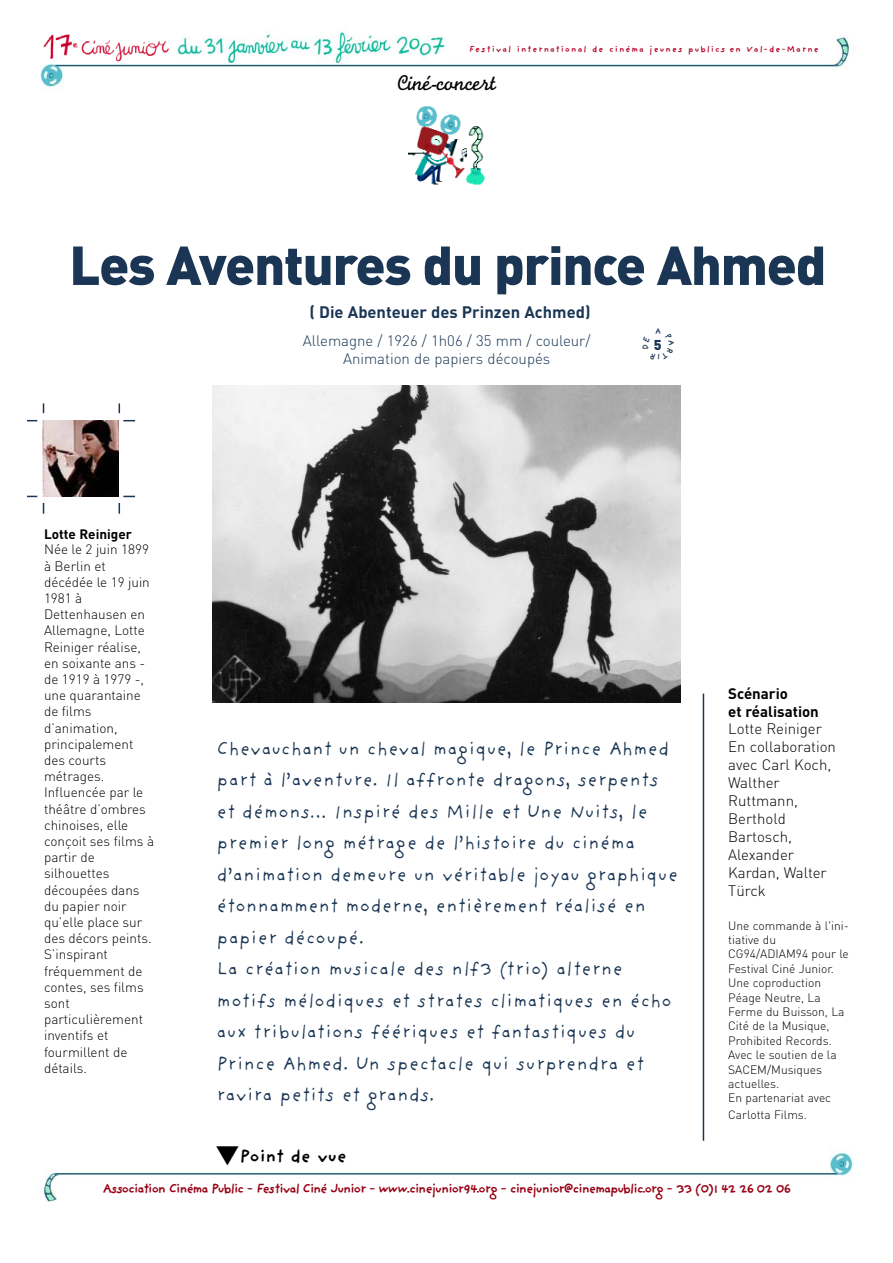
<style>
.page{position:relative;width:893px;height:1263px;background:#fff}
.page>*{position:absolute;margin:0;border:0;box-sizing:border-box;transform-origin:0 0}
.t1{font:900 54px "DIN";letter-spacing:-.02em;color:#1a3654}
.t2{font:22.5px "M Monoline Script";letter-spacing:-.015em;color:#000}
.t3{font:19.5px/31.5px "Providence Sans";color:#1a3654}
.t4{font:700 18px "Providence Sans";letter-spacing:-.02em;color:#000}
.t5{font:700 16.5px "DIN";color:#1a3654}
.t6{font:300 15px/18px "DIN";color:#000}
.t7{font:300 15px/18px "DIN";color:#1a3654;text-align:center}
.t8{font:700 15px/18px "DIN";color:#000}
.t9{font:900 14.1px "DIN";color:#1a3654}
.t10{font:300 13.5px/16.2px "DIN";color:#000}
.t11{font:700 13.5px "Providence Sans";letter-spacing:-.09em;color:#970014}
.t12{font:700 13.5px "DIN";color:#000}
.t13{font:300 12px/14.4px "DIN";color:#000}
.t14{font:700 8.85px "Providence Sans";letter-spacing:.125em;color:#b10125}
</style>
<div class="page">
<img style="left:40px;top:37px;width:811px;height:50px">
<img style="left:42px;top:1140px;width:811px;height:62px">
<img style="left:409px;top:106px;width:77px;height:79px">
<hr style="left:702px;top:694px;width:2px;height:447px;background:#1a3654">
<img style="left:40px;top:34px;width:135px;height:29px">
<img style="left:175px;top:31px;width:274px;height:32px">
<img style="left:213px;top:385px;width:467px;height:318px">
<hr style="left:27px;top:420px;width:108px;height:1px;background:#1a3654">
<hr style="left:27px;top:496px;width:108px;height:1px;background:#1a3654">
<hr style="left:43px;top:403px;width:1px;height:111px;background:#1a3654">
<hr style="left:118px;top:403px;width:2px;height:111px;background:#1a3654">
<div style="left:37px;top:413px;width:86px;height:90px;border:6px solid #fff"></div>
<img style="left:42px;top:420px;width:77px;height:76px">
<p class="t14" style="left:469px;top:46px;width:351px">Festival international de cinéma jeunes publics en Val-de-Marne</p>
<p class="t2" style="left:397px;top:76px;width:100px">Ciné-concert</p>
<h1 class="t1" style="left:69px;top:247px;width:758px">Les Aventures du prince Ahmed</h1>
<p class="t5" style="left:309px;top:306px;width:283px">( Die Abenteuer des Prinzen Achmed)</p>
<p class="t7" style="left:303px;top:333px;width:289px">Allemagne / 1926 / 1h06 / 35 mm / couleur/<br>Animation de papiers découpés</p>
<p class="t9" style="left:653px;top:340px;width:9px">5</p>
<p class="t12" style="left:44px;top:529px;width:89px">Lotte Reiniger</p>
<p class="t10" style="left:44px;top:543px;width:111px">Née le 2 juin 1899 à Berlin et décédée le 19 juin<br>1981 à<br>Dettenhausen en<br>Allemagne, Lotte<br>Reiniger réalise, en soixante ans - de 1919 à 1979 -, une quarantaine de films d’animation, principalement des courts métrages.<br>Influencée par le théâtre d’ombres chinoises, elle conçoit ses films à partir de silhouettes découpées dans du papier noir qu’elle place sur des décors peints.<br>S’inspirant fréquemment de contes, ses films sont particulièrement inventifs et fourmillent de détails.</p>
<p class="t3" style="left:217px;top:738px;width:463px">Chevauchant un cheval magique, le Prince Ahmed part à l’aventure. Il affronte dragons, serpents et démons… Inspiré des Mille et Une Nuits, le premier long métrage de l’histoire du cinéma d’animation demeure un véritable joyau graphique étonnamment moderne, entièrement réalisé en papier découpé.<br>La création musicale des nlf3 (trio) alterne motifs mélodiques et strates climatiques en écho aux tribulations féériques et fantastiques du Prince Ahmed. Un spectacle qui surprendra et ravira petits et grands.</p>
<p class="t4" style="left:215px;top:1150px;width:133px">▼Point de vue</p>
<p class="t8" style="left:728px;top:686px;width:92px">Scénario<br>et réalisation</p>
<p class="t6" style="left:728px;top:721px;width:109px">Lotte Reiniger<br>En collaboration avec Carl Koch,<br>Walther<br>Ruttmann,<br>Berthold<br>Bartosch,<br>Alexander<br>Kardan, Walter<br>Türck</p>
<p class="t13" style="left:728px;top:920px;width:122px">Une commande à l'ini&shy;tiative du<br>CG94/ADIAM94 pour le<br>Festival Ciné Junior.<br>Une coproduction<br>Péage Neutre, La<br>Ferme du Buisson, La<br>Cité de la Musique,<br>Prohibited Records.<br>Avec le soutien de la<br>SACEM/Musiques actuelles.<br>En partenariat avec</p>
<p class="t13" style="left:728px;top:1109px;width:80px">Carlotta Films.</p>
<p class="t11" style="left:103px;top:1184px;width:689px">Association Cinéma Public - Festival Ciné Junior - www.cinejunior94.org - cinejunior@cinemapublic.org - 33 (0)1 42 26 02 06</p>
</div>
